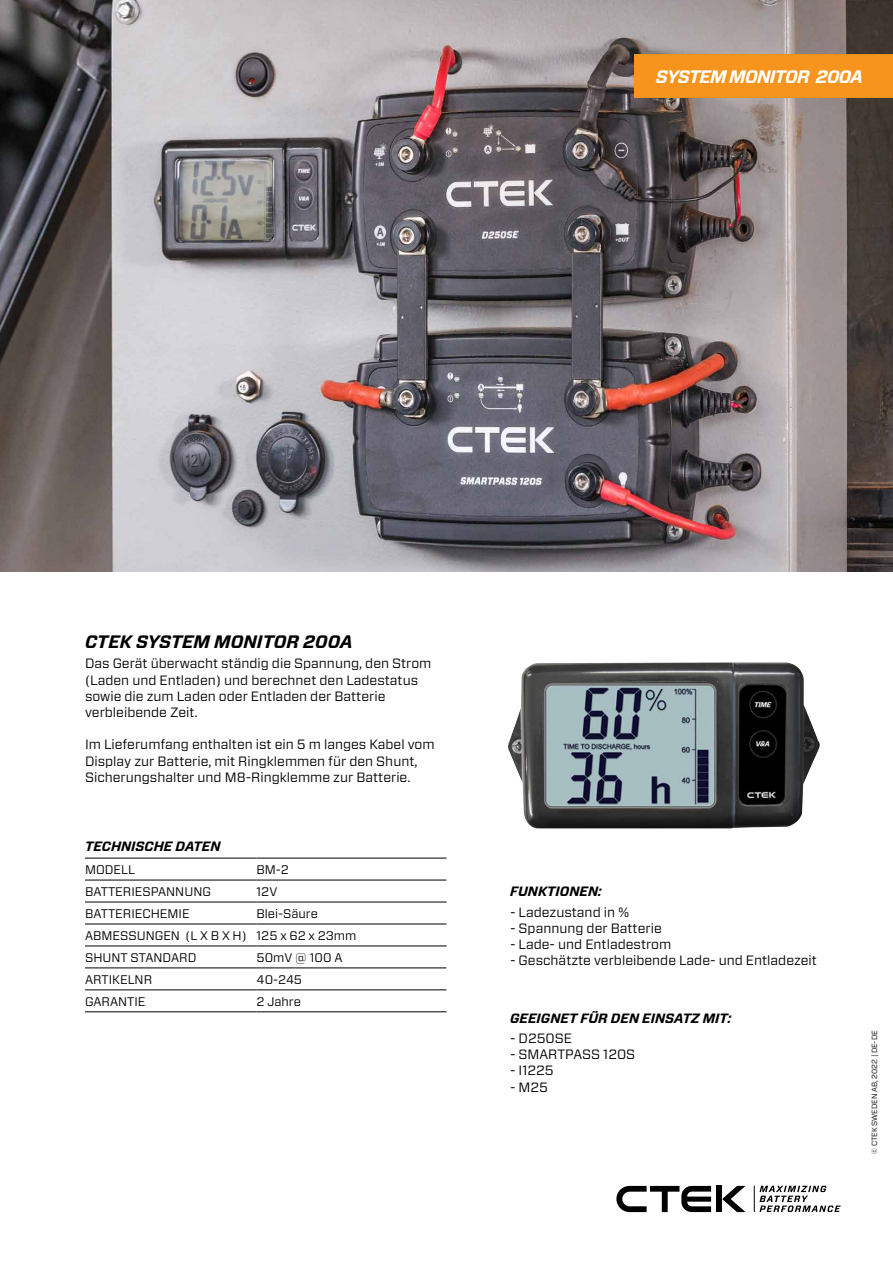
<style>
.page{position:relative;width:893px;height:1263px;background:#fff}
.page>*{position:absolute;margin:0;border:0;box-sizing:border-box;transform-origin:0 0}
.t1{font:italic 700 18px "Forza";color:#000}
.t2{font:italic 700 18px "Forza";letter-spacing:-.04em;color:#fff}
.t3{font:13.5px/16.2px "Forza";color:#000}
.t4{font:italic 700 13.5px "Forza";color:#000}
.t5{font:12.45px/21.9px "Forza";color:#000}
.t6{font:7.5px "Forza";color:#000}
</style>
<div class="page">
<img style="left:0;top:0;width:893px;height:572px">
<div style="left:716px;top:1186px;width:6px;height:26px;background:#000"></div>
<svg style="left:722px;top:1186px;width:23px;height:26px"></svg>
<svg style="left:616px;top:1186px;width:95px;height:26px"></svg>
<svg style="left:754px;top:1186px;width:87px;height:26px"></svg>
<div style="left:634px;top:54px;width:259px;height:43px;background:#f7941e"></div>
<img style="left:508px;top:662px;width:312px;height:167px">
<hr style="left:85px;top:858px;width:172px;height:1px;background:#000">
<hr style="left:257px;top:858px;width:189px;height:1px;background:#000">
<hr style="left:85px;top:880px;width:172px;height:1px;background:#000">
<hr style="left:257px;top:880px;width:189px;height:1px;background:#000">
<hr style="left:85px;top:902px;width:172px;height:1px;background:#000">
<hr style="left:257px;top:902px;width:189px;height:1px;background:#000">
<hr style="left:85px;top:924px;width:172px;height:1px;background:#000">
<hr style="left:257px;top:924px;width:189px;height:1px;background:#000">
<hr style="left:85px;top:946px;width:172px;height:1px;background:#000">
<hr style="left:257px;top:946px;width:189px;height:1px;background:#000">
<hr style="left:85px;top:968px;width:172px;height:1px;background:#000">
<hr style="left:257px;top:968px;width:189px;height:1px;background:#000">
<hr style="left:85px;top:989px;width:172px;height:1px;background:#000">
<hr style="left:257px;top:989px;width:189px;height:1px;background:#000">
<hr style="left:85px;top:1011px;width:172px;height:1px;background:#000">
<hr style="left:257px;top:1011px;width:189px;height:1px;background:#000">
<h1 class="t2" style="left:656px;top:64px;width:209px">SYSTEM MONITOR 200A</h1>
<h1 class="t1" style="left:85px;top:629px;width:269px">CTEK SYSTEM MONITOR 200A</h1>
<p class="t3" style="left:85px;top:655px;width:348px">Das Gerät überwacht ständig die Spannung, den Strom (Laden und Entladen) und berechnet den Ladestatus sowie die zum Laden oder Entladen der Batterie verbleibende Zeit.</p>
<p class="t3" style="left:85px;top:736px;width:351px">Im Lieferumfang enthalten ist ein 5 m langes Kabel vom<br>Display zur Batterie, mit Ringklemmen für den Shunt,<br>Sicherungshalter und M8-Ringklemme zur Batterie.</p>
<p class="t4" style="left:85px;top:837px;width:137px">TECHNISCHE DATEN</p>
<p class="t5" style="left:85px;top:858px;width:52px">MODELL</p>
<p class="t5" style="left:257px;top:858px;width:34px">BM-2</p>
<p class="t5" style="left:85px;top:880px;width:127px">BATTERIESPANNUNG</p>
<p class="t5" style="left:257px;top:880px;width:22px">12V</p>
<p class="t5" style="left:85px;top:902px;width:106px">BATTERIECHEMIE</p>
<p class="t5" style="left:85px;top:902px;width:273px;text-indent:171px">Blei-Säure<br>ABMESSUNGEN (L X B X H) 125 x 62 x 23mm<br>SHUNT STANDARD</p>
<p class="t5" style="left:257px;top:946px;width:88px">50mV @ 100 A</p>
<p class="t5" style="left:85px;top:968px;width:69px">ARTIKELNR</p>
<p class="t5" style="left:257px;top:968px;width:47px">40-245</p>
<p class="t5" style="left:85px;top:990px;width:62px">GARANTIE</p>
<p class="t5" style="left:257px;top:990px;width:46px">2 Jahre</p>
<p class="t4" style="left:510px;top:882px;width:93px">FUNKTIONEN:</p>
<p class="t3" style="left:510px;top:904px;width:121px">- Ladezustand in %</p>
<p class="t3" style="left:510px;top:920px;width:153px">- Spannung der Batterie</p>
<p class="t3" style="left:510px;top:936px;width:163px">- Lade- und Entladestrom</p>
<p class="t3" style="left:510px;top:952px;width:308px">- Geschätzte verbleibende Lade- und Entladezeit</p>
<p class="t4" style="left:510px;top:1009px;width:223px">GEEIGNET FÜR DEN EINSATZ MIT:</p>
<p class="t3" style="left:510px;top:1030px;width:64px">- D250SE</p>
<p class="t3" style="left:510px;top:1046px;width:127px">- SMARTPASS 120S</p>
<p class="t3" style="left:510px;top:1062px;width:45px">- I1225</p>
<p class="t3" style="left:510px;top:1078px;width:40px">- M25</p>
<p class="t6" style="left:870px;top:1153px;width:124px;rotate:-90deg">© CTEK SWEDEN AB, 2022 | DE-DE</p>
</div>
